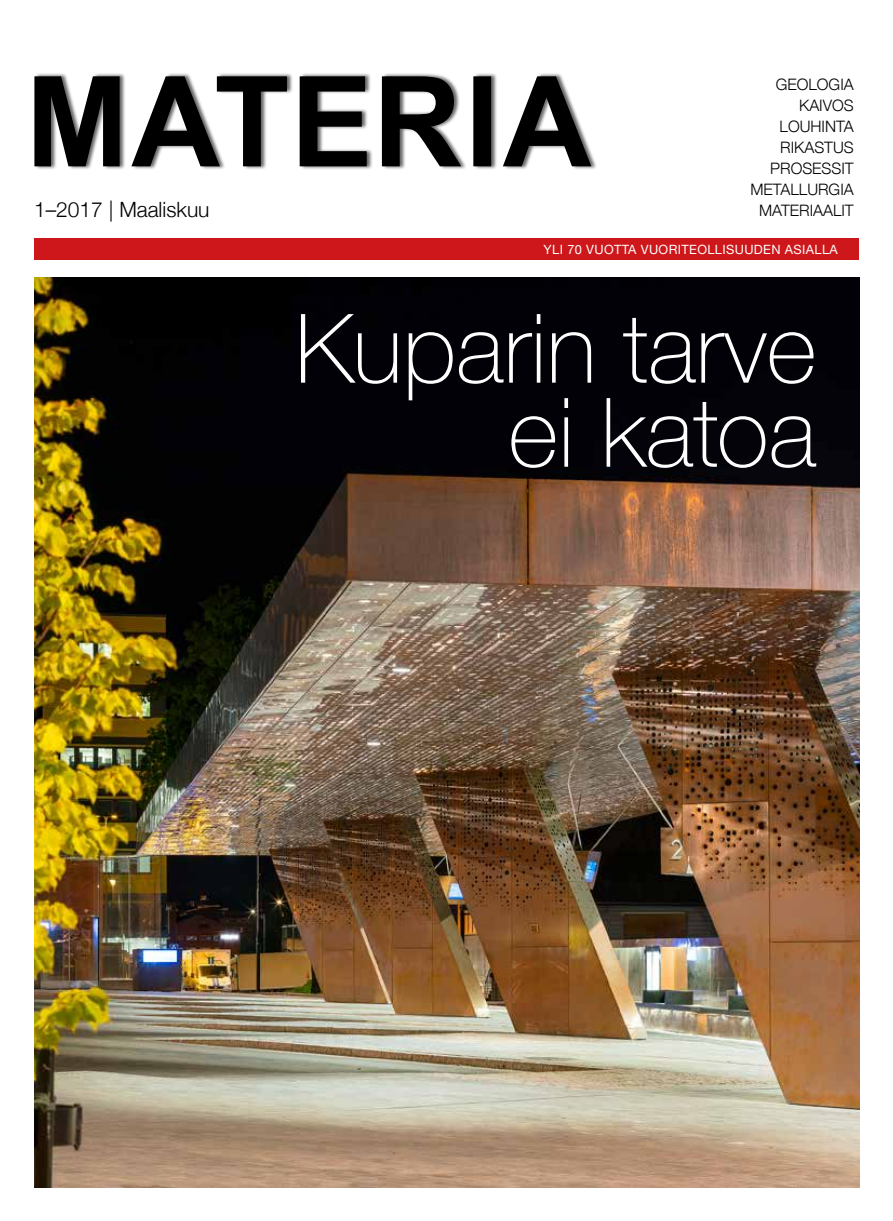
<style>
.page{position:relative;width:893px;height:1221px;background:#fff}
.page>*{position:absolute;margin:0;border:0;box-sizing:border-box;transform-origin:0 0}
.t1{font:100 96px/84px "Helvetica Neue";color:#fff;text-align:right}
.t2{font:300 21px "Helvetica Neue";color:#000}
.t3{font:300 15.75px/21px "Helvetica Neue";color:#000;text-align:right}
.t4{font:12.75px "Helvetica Neue";letter-spacing:.03em;color:#fff}
</style>
<div class="page">
<div style="left:34px;top:73px;width:563px;height:97px;background:#000;opacity:.6"></div>
<svg style="left:34px;top:76px;width:557px;height:90px"></svg>
<div style="left:34px;top:239px;width:825px;height:21px;background:#cd171a"></div>
<img style="left:34px;top:277px;width:825px;height:910px">
<h2 class="t2" style="left:34px;top:196px;width:177px">1–2017 | Maaliskuu</h2>
<p class="t3" style="left:750px;top:74px;width:105px">GEOLOGIA<br>KAIVOS<br>LOUHINTA<br>RIKASTUS<br>PROSESSIT<br>METALLURGIA<br>MATERIAALIT</p>
<p class="t4" style="left:544px;top:242px;width:296px">YLI 70 VUOTTA VUORITEOLLISUUDEN ASIALLA</p>
<h1 class="t1" style="left:295px;top:302px;width:523px">Kuparin tarve ei katoa</h1>
</div>
